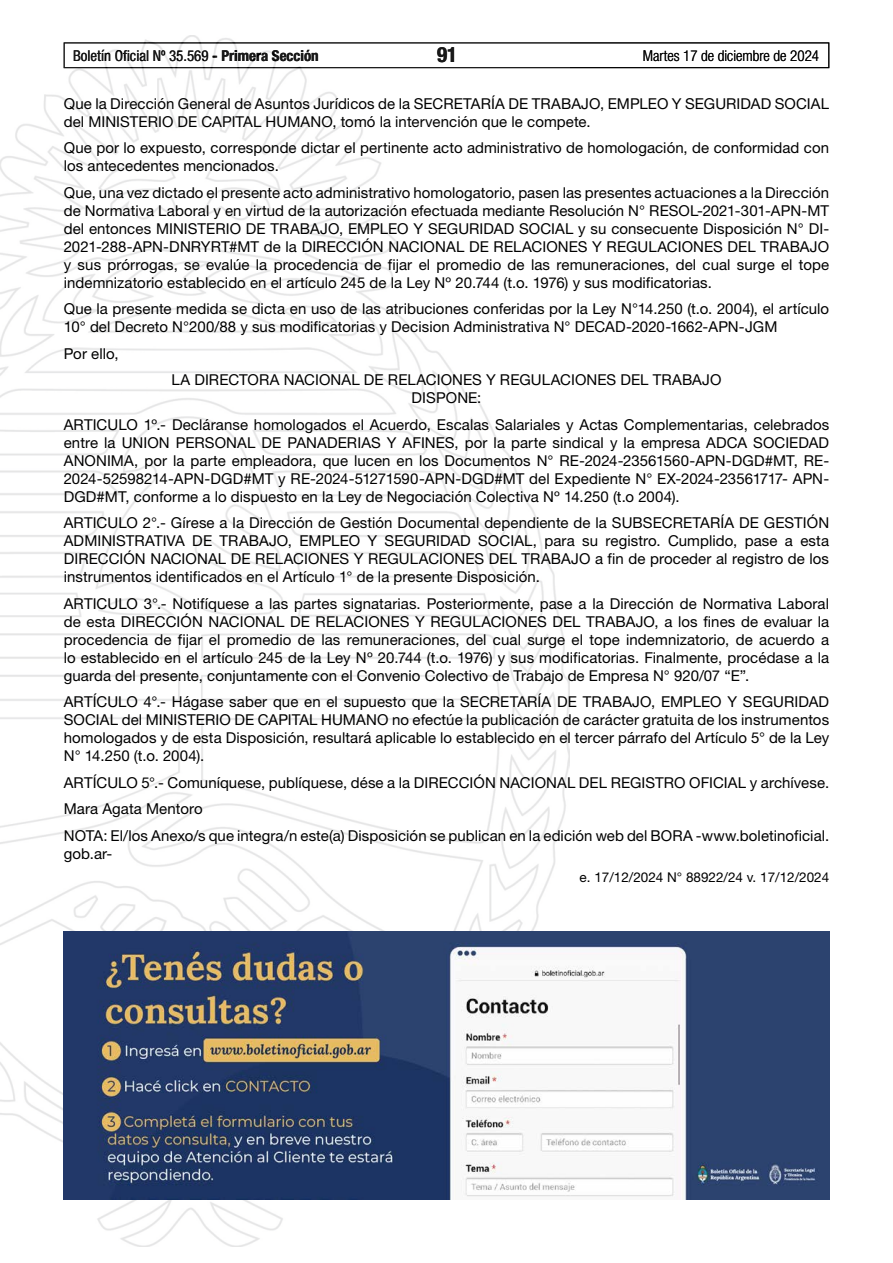
<style>
.page{position:relative;width:893px;height:1263px;background:#fff}
.page>*{position:absolute;margin:0;border:0;box-sizing:border-box;transform-origin:0 0}
.t1{font:700 condensed 21px "Helvetica Neue LT Std";color:#000}
.t2{font:15px/18px "Helvetica Neue LT Std";letter-spacing:.005em;color:#000;text-align:justify}
.t3{font:condensed 15px "Helvetica Neue LT Std";color:#000}
.t4{font:300 condensed 15px "Helvetica Neue LT Std";color:#000}
.t5{font:13.5px "Helvetica Neue LT Std";color:#000}
.s1{font-weight:700}
</style>
<div class="page">
<div style="left:64px;top:43px;width:765px;height:25px;border:1px solid #000"></div>
<img style="left:0;top:35px;width:569px;height:1211px">
<img style="left:64px;top:931px;width:765px;height:268px">
<p class="t3" style="left:73px;top:47px;width:247px">Boletín Oficial Nº 35.569 <span class="s1">- Primera Sección</span></p>
<h1 class="t1" style="left:437px;top:42px;width:22px">91</h1>
<p class="t4" style="left:643px;top:47px;width:178px">Martes 17 de diciembre de 2024</p>
<p class="t2" style="left:64px;top:94px;width:767px">Que la Dirección General de Asuntos Jurídicos de la SECRETARÍA DE TRABAJO, EMPLEO Y SEGURIDAD SOCIAL del MINISTERIO DE CAPITAL HUMANO, tomó la intervención que le compete.</p>
<p class="t2" style="left:64px;top:138px;width:767px">Que por lo expuesto, corresponde dictar el pertinente acto administrativo de homologación, de conformidad con los antecedentes mencionados.</p>
<p class="t2" style="left:64px;top:183px;width:767px">Que, una vez dictado el presente acto administrativo homologatorio, pasen las presentes actuaciones a la Dirección de Normativa Laboral y en virtud de la autorización efectuada mediante Resolución N° RESOL-2021-301-APN-MT del entonces MINISTERIO DE TRABAJO, EMPLEO Y SEGURIDAD SOCIAL y su consecuente Disposición N° DI-2021-288-APN-DNRYRT#MT de la DIRECCIÓN NACIONAL DE RELACIONES Y REGULACIONES DEL TRABAJO y sus prórrogas, se evalúe la procedencia de fijar el promedio de las remuneraciones, del cual surge el tope indemnizatorio establecido en el artículo 245 de la Ley Nº 20.744 (t.o. 1976) y sus modificatorias.</p>
<p class="t2" style="left:64px;top:299px;width:767px">Que la presente medida se dicta en uso de las atribuciones conferidas por la Ley N°14.250 (t.o. 2004), el artículo<br>10° del Decreto N°200/88 y sus modificatorias y Decision Administrativa N° DECAD-2020-1662-APN-JGM</p>
<p class="t2" style="left:64px;top:344px;width:56px">Por ello,</p>
<p class="t2" style="left:171px;top:370px;width:552px;text-align:center">LA DIRECTORA NACIONAL DE RELACIONES Y REGULACIONES DEL TRABAJO<br>DISPONE:</p>
<p class="t2" style="left:64px;top:415px;width:767px">ARTICULO 1º.- Decláranse homologados el Acuerdo, Escalas Salariales y Actas Complementarias, celebrados entre la UNION PERSONAL DE PANADERIAS Y AFINES, por la parte sindical y la empresa ADCA SOCIEDAD ANONIMA, por la parte empleadora, que lucen en los Documentos N° RE-2024-23561560-APN-DGD#MT, RE-2024-52598214-APN-DGD#MT y RE-2024-51271590-APN-DGD#MT del Expediente N° EX-2024-23561717- APN-DGD#MT, conforme a lo dispuesto en la Ley de Negociación Colectiva Nº 14.250 (t.o 2004).</p>
<p class="t2" style="left:64px;top:514px;width:767px">ARTICULO 2°.- Gírese a la Dirección de Gestión Documental dependiente de la SUBSECRETARÍA DE GESTIÓN ADMINISTRATIVA DE TRABAJO, EMPLEO Y SEGURIDAD SOCIAL, para su registro. Cumplido, pase a esta DIRECCIÓN NACIONAL DE RELACIONES Y REGULACIONES DEL TRABAJO a fin de proceder al registro de los instrumentos identificados en el Artículo 1° de la presente Disposición.</p>
<p class="t2" style="left:64px;top:594px;width:767px">ARTICULO 3°.- Notifíquese a las partes signatarias. Posteriormente, pase a la Dirección de Normativa Laboral de esta DIRECCIÓN NACIONAL DE RELACIONES Y REGULACIONES DEL TRABAJO, a los fines de evaluar la procedencia de fijar el promedio de las remuneraciones, del cual surge el tope indemnizatorio, de acuerdo a lo establecido en el artículo 245 de la Ley Nº 20.744 (t.o. 1976) y sus modificatorias. Finalmente, procédase a la guarda del presente, conjuntamente con el Convenio Colectivo de Trabajo de Empresa N° 920/07 “E”.</p>
<p class="t2" style="left:64px;top:693px;width:767px">ARTÍCULO 4°.- Hágase saber que en el supuesto que la SECRETARÍA DE TRABAJO, EMPLEO Y SEGURIDAD SOCIAL del MINISTERIO DE CAPITAL HUMANO no efectúe la publicación de carácter gratuita de los instrumentos homologados y de esta Disposición, resultará aplicable lo establecido en el tercer párrafo del Artículo 5° de la Ley N° 14.250 (t.o. 2004).</p>
<p class="t2" style="left:64px;top:769px;width:767px;line-height:26.5px;text-align:left">ARTÍCULO 5°.- Comuníquese, publíquese, dése a la DIRECCIÓN NACIONAL DEL REGISTRO OFICIAL y archívese.<br>Mara Agata Mentoro<br>NOTA: El/los Anexo/s que integra/n este(a) Disposición se publican en la edición web del BORA -www.boletinoficial.</p>
<p class="t2" style="left:64px;top:844px;width:50px">gob.ar-</p>
<p class="t5" style="left:580px;top:869px;width:251px">e. 17/12/2024 N° 88922/24 v. 17/12/2024</p>
</div>
